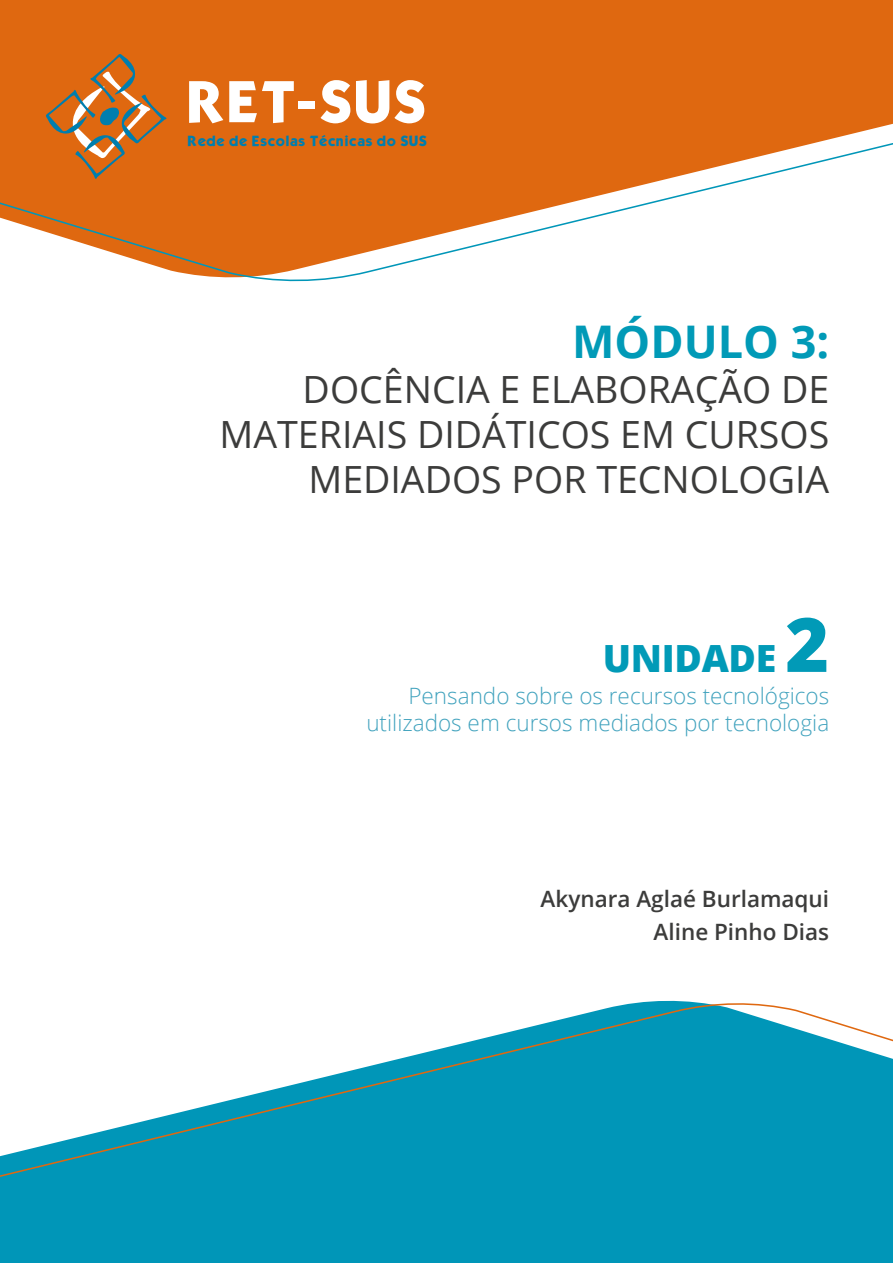
<style>
.page{position:relative;width:893px;height:1263px;background:#fff}
.page>*{position:absolute;margin:0;border:0;box-sizing:border-box;transform-origin:0 0}
.t1{font:51px "Kabel Bd Normal";color:#fff}
.t2{font:700 45px "Open Sans";color:#019ab7}
.t3{font:37.5px/45px "Open Sans";color:#3c3c3b;text-align:right}
.t4{font:800 37.5px "Open Sans";letter-spacing:-.01em;color:#019ab7}
.t5{font:300 22.5px/27px "Open Sans";color:#42a3be;text-align:right}
.t6{font:600 22.5px/33px "Open Sans";color:#3c3c3b;text-align:right}
.t7{font:12.6px "Kabel Bd Normal";color:#007eae}
.s1{font-size:75px}
</style>
<div class="page">
<svg style="left:0;top:0;width:893px;height:282px"></svg>
<svg style="left:0;top:1000px;width:893px;height:263px"></svg>
<svg style="left:44px;top:52px;width:125px;height:129px;background:#c8732f"></svg>
<h1 class="t1" style="left:187px;top:65px;width:242px">RET-SUS</h1>
<p class="t7" style="left:187px;top:132px;width:241px">Rede de Escolas Técnicas do SUS</p>
<h2 class="t2" style="left:572px;top:309px;width:259px">MÓDULO 3:</h2>
<h3 class="t3" style="left:220px;top:366px;width:611px">DOCÊNCIA E ELABORAÇÃO DE<br>MATERIAIS DIDÁTICOS EM CURSOS<br>MEDIADOS POR TECNOLOGIA</h3>
<h3 class="t4" style="left:603px;top:630px;width:228px">UNIDADE <span class="s1">2</span></h3>
<p class="t5" style="left:366px;top:682px;width:464px">Pensando sobre os recursos tecnológicos utilizados em cursos mediados por tecnologia</p>
<p class="t6" style="left:541px;top:882px;width:290px">Akynara Aglaé Burlamaqui<br>Aline Pinho Dias</p>
</div>
